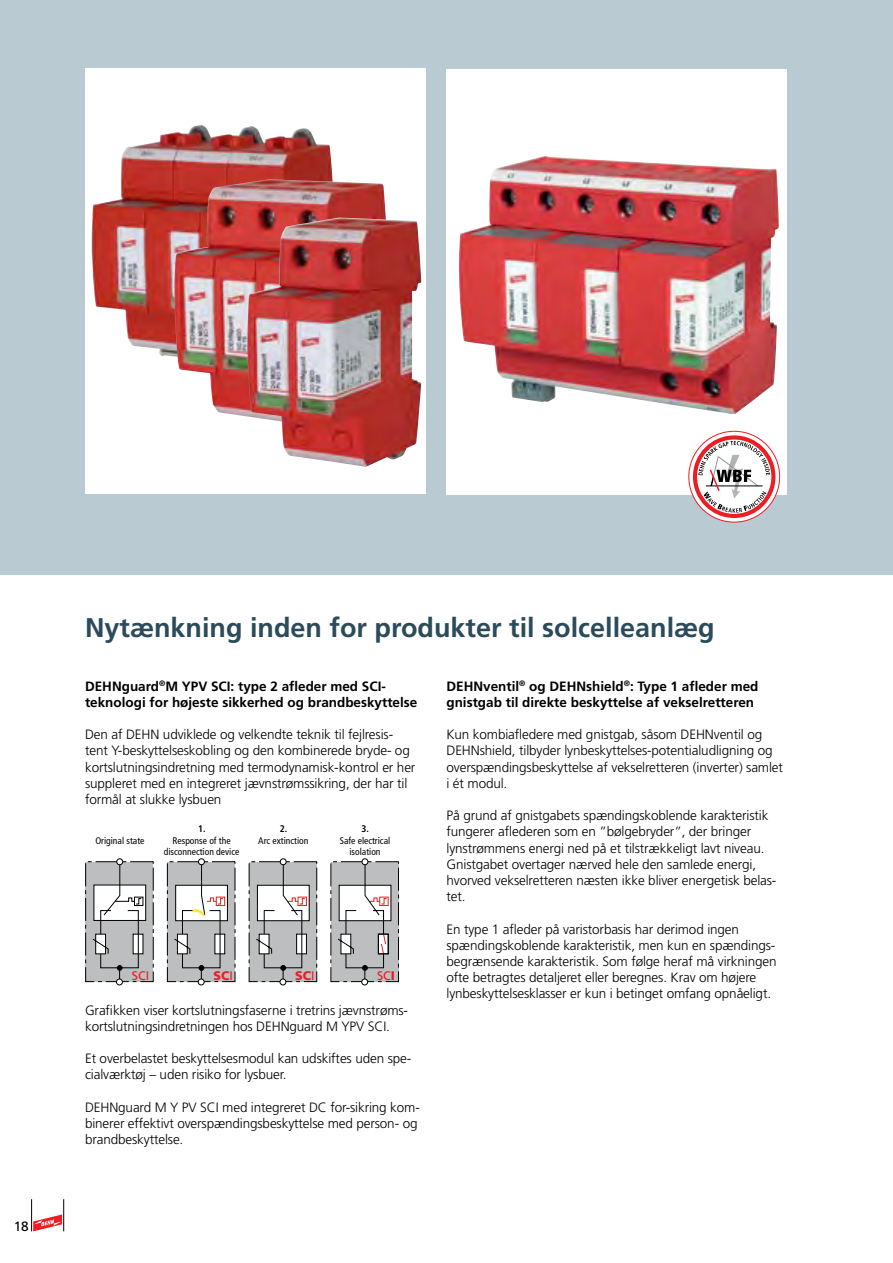
<style>
.page{position:relative;width:893px;height:1263px;background:#fff}
.page>*{position:absolute;margin:0;border:0;box-sizing:border-box;transform-origin:0 0}
.t1{font:700 27px "Frutiger";color:#2b4b5a}
.t2{font:300 13.5px/16.2px "Frutiger";letter-spacing:-.01em;color:#000}
.t3{font:700 13.5px/16.2px "Frutiger";color:#000}
.t4{font:13.5px "Frutiger";color:#000}
.t5{font:12.45px "Frutiger";color:#ed1d24}
.t6{font:900 12.45px "Frutiger";color:#ed1d24}
.t7{font:condensed 9.6px "Frutiger";color:#000}
.t8{font:700 condensed 9.6px "Frutiger";color:#000}
.s1{font-weight:400}
.s2{font-weight:900}
</style>
<div class="page">
<svg style="left:33px;top:1214px;width:29px;height:17px"></svg>
<hr style="left:31px;top:1199px;width:1px;height:32px;background:#000">
<hr style="left:63px;top:1199px;width:1px;height:32px;background:#000">
<div style="left:0;top:0;width:893px;height:574px;background:#bacad3"></div>
<div style="left:86px;top:862px;width:67px;height:119px;background:#bcbec0"></div>
<div style="left:85px;top:861px;width:69px;height:121px;border:1px dashed #000"></div>
<div style="left:93px;top:884px;width:53px;height:37px;border:1px solid #000"></div>
<div style="left:116px;top:858px;width:7px;height:7px;border:1px solid #000;border-radius:50%"></div>
<svg style="left:92px;top:859px;width:52px;height:126px"></svg>
<div style="left:116px;top:978px;width:7px;height:7px;border:1px solid #000;border-radius:50%"></div>
<div style="left:167px;top:862px;width:68px;height:119px;background:#bcbec0"></div>
<div style="left:167px;top:861px;width:68px;height:121px;border:1px dashed #000"></div>
<svg style="left:225px;top:887px;width:1px;height:32px"></svg>
<div style="left:175px;top:885px;width:53px;height:36px;border:1px solid #000"></div>
<div style="left:198px;top:858px;width:7px;height:7px;border:1px solid #000;border-radius:50%"></div>
<div style="left:249px;top:862px;width:68px;height:119px;background:#bcbec0"></div>
<div style="left:249px;top:861px;width:68px;height:121px;border:1px dashed #000"></div>
<div style="left:257px;top:885px;width:52px;height:36px;background:#fff"></div>
<div style="left:257px;top:885px;width:53px;height:36px;border:1px solid #000"></div>
<div style="left:280px;top:858px;width:7px;height:7px;border:1px solid #000;border-radius:50%"></div>
<svg style="left:255px;top:859px;width:52px;height:126px"></svg>
<div style="left:279px;top:978px;width:7px;height:7px;border:1px solid #000;border-radius:50%"></div>
<div style="left:331px;top:862px;width:67px;height:119px;background:#bcbec0"></div>
<div style="left:330px;top:861px;width:69px;height:121px;border:1px dashed #000"></div>
<div style="left:361px;top:858px;width:7px;height:7px;border:1px solid #000;border-radius:50%"></div>
<svg style="left:337px;top:859px;width:52px;height:126px"></svg>
<div style="left:378px;top:934px;width:11px;height:20px;border:1px solid #000"></div>
<svg style="left:174px;top:859px;width:51px;height:126px"></svg>
<div style="left:85px;top:69px;width:340px;height:425px;background:#fff"></div>
<div style="left:446px;top:69px;width:341px;height:425px;background:#fff"></div>
<img style="left:91px;top:125px;width:242px;height:232px">
<img style="left:174px;top:179px;width:212px;height:238px">
<img style="left:458px;top:156px;width:321px;height:259px">
<svg style="left:689px;top:431px;width:91px;height:91px"></svg>
<div style="left:693px;top:435px;width:82px;height:83px;border:4px solid #ed1d24;border-radius:50%"></div>
<svg style="left:698px;top:441px;width:72px;height:72px"></svg>
<img style="left:247px;top:218px;width:174px;height:249px">
<p class="t4" style="left:14px;top:1218px;width:17px">18</p>
<h1 class="t1" style="left:85px;top:612px;width:631px">Nytænkning inden for produkter til solcelleanlæg</h1>
<p class="t3" style="left:85px;top:678px;width:334px">DEHNguard<sup>®</sup>M YPV SCI: type 2 afleder med SCI&shy;teknologi for højeste sikkerhed og brandbeskyttelse</p>
<p class="t2" style="left:85px;top:726px;width:332px">Den af DEHN udviklede og velkendte teknik til fejlresis&shy;tent Y-beskyttelseskobling og den kombinerede bryde- og kortslutningsindretning med termodynamisk-kontrol er her suppleret med en integreret jævnstrømssikring, der har til formål at slukke lysbuen</p>
<p class="t8" style="left:198px;top:823px;width:9px">1.</p>
<p class="t8" style="left:280px;top:823px;width:9px">2.</p>
<p class="t8" style="left:361px;top:823px;width:9px">3.</p>
<p class="t7" style="left:95px;top:835px;width:51px">Original state</p>
<p class="t7" style="left:173px;top:835px;width:60px">Response of the</p>
<p class="t7" style="left:258px;top:835px;width:52px">Arc extinction</p>
<p class="t7" style="left:340px;top:835px;width:52px">Safe electrical</p>
<p class="t7" style="left:164px;top:846px;width:77px">disconnection device</p>
<p class="t7" style="left:349px;top:846px;width:33px">isolation</p>
<p class="t5" style="left:132px;top:968px;width:19px">SCI</p>
<p class="t6" style="left:214px;top:968px;width:21px">SC<span class="s1">I</span></p>
<p class="t6" style="left:295px;top:968px;width:21px">SC<span class="s1">I</span></p>
<p class="t5" style="left:377px;top:968px;width:20px">SC<span class="s2">I</span></p>
<p class="t2" style="left:85px;top:1002px;width:325px">Grafikken viser kortslutningsfaserne i tretrins jævnstrøms&shy;kortslutningsindretningen hos DEHNguard M YPV SCI.</p>
<p class="t2" style="left:85px;top:1050px;width:328px">Et overbelastet beskyttelsesmodul kan udskiftes uden spe&shy;cialværktøj – uden risiko for lysbuer.</p>
<p class="t2" style="left:85px;top:1099px;width:336px">DEHNguard M Y PV SCI med integreret DC for-sikring kom&shy;binerer effektivt overspændingsbeskyttelse med person- og brandbeskyttelse.</p>
<p class="t3" style="left:446px;top:678px;width:313px">DEHNventil<sup>®</sup> og DEHNshield<sup>®</sup>: Type 1 afleder med gnistgab til direkte beskyttelse af vekselretteren</p>
<p class="t2" style="left:446px;top:726px;width:338px">Kun kombiafledere med gnistgab, såsom DEHNventil og DEHNshield, tilbyder lynbeskyttelses-potentialudligning og overspændingsbeskyttelse af vekselretteren (inverter) samlet i ét modul.</p>
<p class="t2" style="left:446px;top:807px;width:331px">På grund af gnistgabets spændingskoblende karakteristik fungerer aflederen som en ”bølgebryder”, der bringer lynstrømmens energi ned på et tilstrækkeligt lavt niveau.<br>Gnistgabet overtager nærved hele den samlede energi, hvorved vekselretteren næsten ikke bliver energetisk belas&shy;tet.</p>
<p class="t2" style="left:446px;top:921px;width:332px">En type 1 afleder på varistorbasis har derimod ingen spændingskoblende karakteristik, men kun en spændings&shy;begrænsende karakteristik. Som følge heraf må virkningen ofte betragtes detaljeret eller beregnes. Krav om højere lynbeskyttelsesklasser er kun i betinget omfang opnåeligt.</p>
</div>
